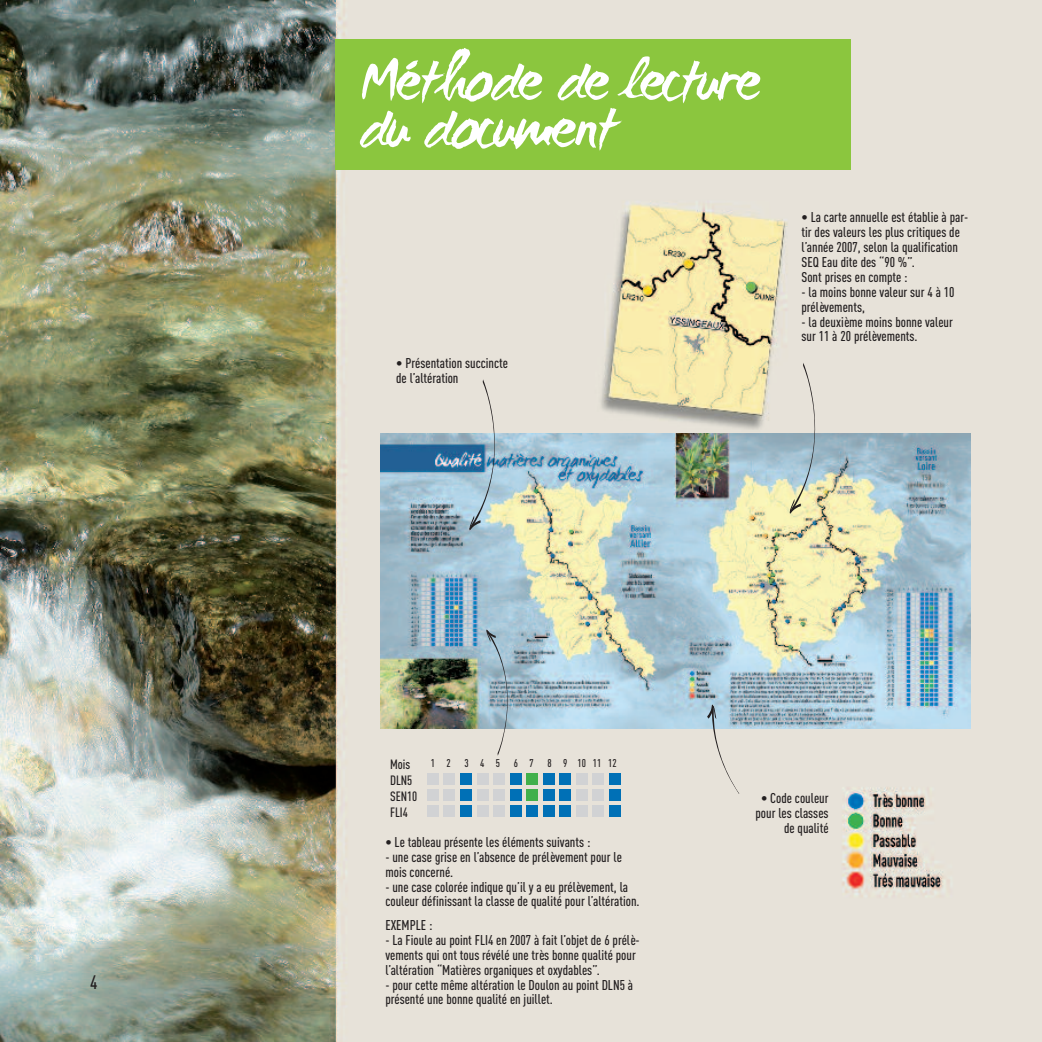
<style>
.page{position:relative;width:1042px;height:1042px;background:#fff}
.page>*{position:absolute;margin:0;border:0;box-sizing:border-box;transform-origin:0 0}
.t1{font:61.25px/47.2px "WC Mano Negra Bta";letter-spacing:-.055em;color:#fff}
.t2{font:500 19.25px "DIN Cond";color:#231f20}
.t3{font:500 14px/14.9px "DIN Cond";color:#231f20}
.t4{font:500 13.3px/16.1px "DIN Cond";color:#231f20}
.t5{font:500 11.2px "DIN Cond";letter-spacing:.89em;color:#231f20}
</style>
<div class="page">
<img style="left:0;top:0;width:1042px;height:1042px">
<img style="left:381px;top:434px;width:590px;height:295px">
<svg style="left:469px;top:379px;width:26px;height:151px;background:#adc1ca"></svg>
<svg style="left:486px;top:629px;width:22px;height:126px;background:#a6bac4"></svg>
<svg style="left:790px;top:362px;width:25px;height:152px;background:#c8cfc7"></svg>
<svg style="left:707px;top:704px;width:68px;height:105px;background:#d3d5d2"></svg>
<div style="left:336px;top:39px;width:515px;height:130px;background:#8bc63e"></div>
<div style="left:427px;top:773px;width:12px;height:12px;background:#d1d2d4"></div>
<div style="left:427px;top:789px;width:12px;height:12px;background:#d1d2d4"></div>
<div style="left:427px;top:805px;width:12px;height:12px;background:#d1d2d4"></div>
<div style="left:443px;top:773px;width:12px;height:12px;background:#d1d2d4"></div>
<div style="left:443px;top:789px;width:12px;height:12px;background:#d1d2d4"></div>
<div style="left:443px;top:805px;width:12px;height:12px;background:#d1d2d4"></div>
<div style="left:460px;top:773px;width:12px;height:12px;background:#0070b6"></div>
<div style="left:460px;top:789px;width:12px;height:12px;background:#0070b6"></div>
<div style="left:460px;top:805px;width:12px;height:12px;background:#0070b6"></div>
<div style="left:476px;top:773px;width:12px;height:12px;background:#d1d2d4"></div>
<div style="left:476px;top:789px;width:12px;height:12px;background:#d1d2d4"></div>
<div style="left:476px;top:805px;width:12px;height:12px;background:#d1d2d4"></div>
<div style="left:493px;top:773px;width:12px;height:12px;background:#d1d2d4"></div>
<div style="left:493px;top:789px;width:12px;height:12px;background:#d1d2d4"></div>
<div style="left:493px;top:805px;width:12px;height:12px;background:#d1d2d4"></div>
<div style="left:509px;top:773px;width:12px;height:12px;background:#0070b6"></div>
<div style="left:509px;top:789px;width:12px;height:12px;background:#0070b6"></div>
<div style="left:509px;top:805px;width:12px;height:12px;background:#0070b6"></div>
<div style="left:526px;top:773px;width:12px;height:12px;background:#41b04b"></div>
<div style="left:526px;top:789px;width:12px;height:12px;background:#41b04b"></div>
<div style="left:526px;top:805px;width:12px;height:12px;background:#0070b6"></div>
<div style="left:543px;top:773px;width:12px;height:12px;background:#0070b6"></div>
<div style="left:543px;top:789px;width:12px;height:12px;background:#0070b6"></div>
<div style="left:543px;top:805px;width:12px;height:12px;background:#0070b6"></div>
<div style="left:559px;top:773px;width:12px;height:12px;background:#0070b6"></div>
<div style="left:559px;top:789px;width:12px;height:12px;background:#0070b6"></div>
<div style="left:559px;top:805px;width:12px;height:12px;background:#0070b6"></div>
<div style="left:576px;top:773px;width:12px;height:12px;background:#d1d2d4"></div>
<div style="left:576px;top:789px;width:12px;height:12px;background:#d1d2d4"></div>
<div style="left:576px;top:805px;width:12px;height:12px;background:#d1d2d4"></div>
<div style="left:592px;top:773px;width:12px;height:12px;background:#d1d2d4"></div>
<div style="left:592px;top:789px;width:12px;height:12px;background:#d1d2d4"></div>
<div style="left:592px;top:805px;width:12px;height:12px;background:#d1d2d4"></div>
<div style="left:609px;top:773px;width:12px;height:12px;background:#0070b6"></div>
<div style="left:609px;top:789px;width:12px;height:12px;background:#0070b6"></div>
<div style="left:609px;top:805px;width:12px;height:12px;background:#0070b6"></div>
<h2 class="t2" style="left:90px;top:975px;width:9px">4</h2>
<h1 class="t1" style="left:359px;top:52px;width:404px">Méthode de lecture du document</h1>
<p class="t3" style="left:396px;top:357px;width:113px">• Présentation succincte de l’altération</p>
<p class="t3" style="left:801px;top:211px;width:168px">• La carte annuelle est établie à par&shy;tir des valeurs les plus critiques de l’année 2007, selon la qualification<br>SEQ Eau dite des “90 %”.<br>Sont prises en compte :</p>
<p class="t3" style="left:801px;top:286px;width:154px">- la moins bonne valeur sur 4 à 10 prélèvements,</p>
<p class="t3" style="left:801px;top:315px;width:153px">- la deuxième moins bonne valeur sur 11 à 20 prélèvements.</p>
<p class="t4" style="left:390px;top:757px;width:29px">Mois<br>DLN5<br>SEN10<br>FLI4</p>
<p class="t5" style="left:431px;top:759px;width:187px">12 345 67 89101112</p>
<p class="t3" style="left:385px;top:836px;width:207px">• Le tableau présente les éléments suivants :</p>
<p class="t3" style="left:385px;top:850px;width:238px">- une case grise en l’absence de prélèvement pour le mois concerné.</p>
<p class="t3" style="left:385px;top:880px;width:256px">- une case colorée indique qu’il y a eu prélèvement, la couleur définissant la classe de qualité pour l’altération.</p>
<p class="t3" style="left:385px;top:919px;width:49px">EXEMPLE :</p>
<p class="t3" style="left:385px;top:934px;width:256px">- La Fioule au point FLI4 en 2007 à fait l’objet de 6 prélè&shy;vements qui ont tous révélé une très bonne qualité pour l’altération “Matières organiques et oxydables”.</p>
<p class="t3" style="left:385px;top:978px;width:249px">- pour cette même altération le Doulon au point DLN5 à présenté une bonne qualité en juillet.</p>
<p class="t3" style="left:755px;top:792px;width:74px;text-align:right">• Code couleur pour les classes de qualité</p>
</div>
